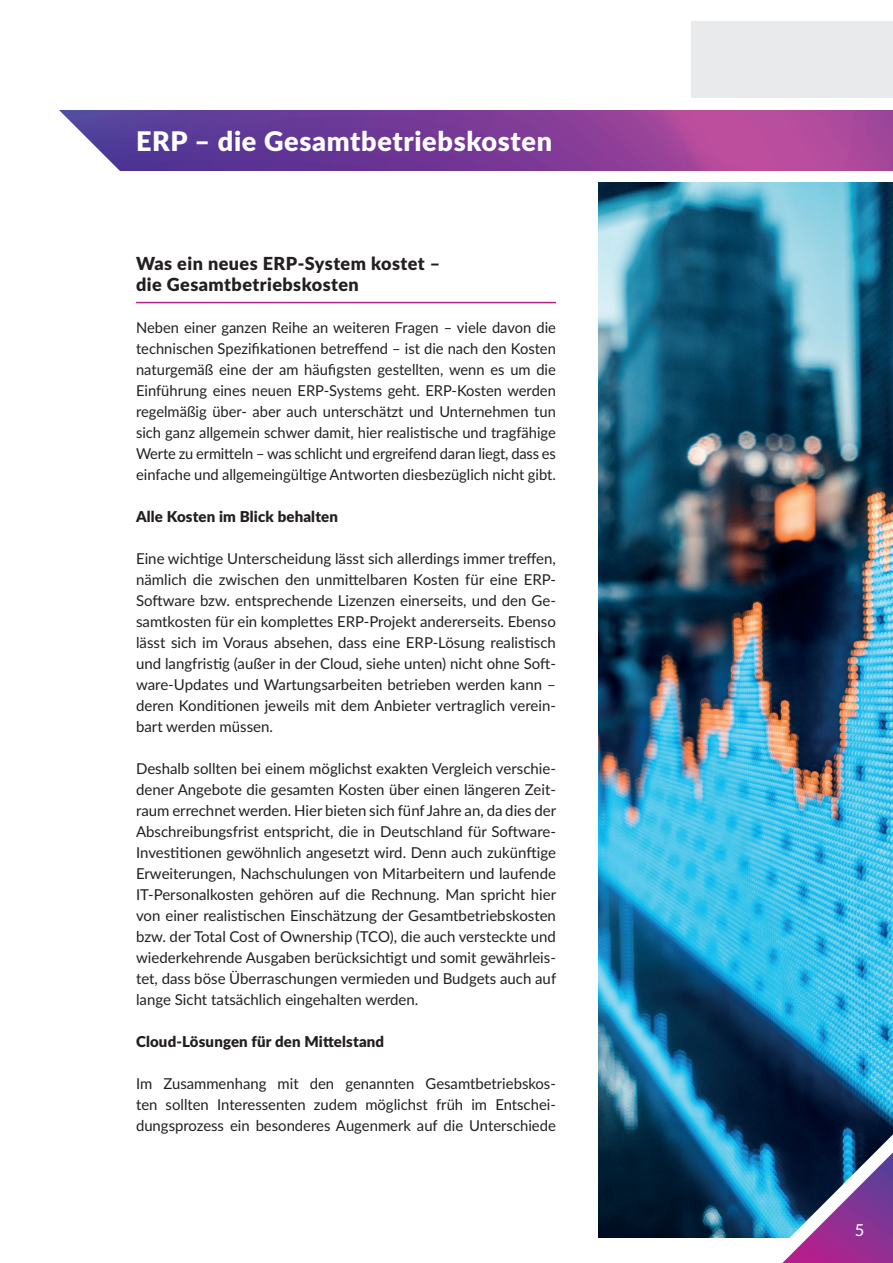
<style>
.page{position:relative;width:893px;height:1263px;background:#fff}
.page>*{position:absolute;margin:0;border:0;box-sizing:border-box;transform-origin:0 0}
.t1{font:900 27px "Lato";letter-spacing:.025em;color:#fff}
.t2{font:900 18px/21px "Lato";letter-spacing:.025em;color:#231f20}
.t3{font:16.5px "Lato";color:#fff}
.t4{font:15px/21px "Lato";color:#231f20;text-align:justify}
.t5{font:900 15px "Lato";letter-spacing:.01em;color:#231f20}
</style>
<div class="page">
<div style="left:691px;top:21px;width:202px;height:77px;background:#e9eaeb"></div>
<svg style="left:123px;top:111px;width:770px;height:59px;background:#833e98"></svg>
<svg style="left:59px;top:110px;width:64px;height:61px"></svg>
<img style="left:598px;top:183px;width:295px;height:1054px">
<svg style="left:764px;top:1134px;width:129px;height:129px;background:#5f578d"></svg>
<hr style="left:136px;top:302px;width:420px;height:1px;background:#b41e8d">
<h1 class="t1" style="left:136px;top:121px;width:418px">ERP – die Gesamtbetriebskosten</h1>
<p class="t2" style="left:136px;top:252px;width:306px">Was ein neues ERP-System kostet – die Gesamtbetriebskosten</p>
<p class="t4" style="left:136px;top:316px;width:421px">Neben einer ganzen Reihe an weiteren Fragen – viele davon die technischen Spezifikationen betreffend – ist die nach den Kosten naturgemäß eine der am häufigsten gestellten, wenn es um die Einführung eines neuen ERP-Systems geht. ERP-Kosten werden regelmäßig über- aber auch unterschätzt und Unternehmen tun sich ganz allgemein schwer damit, hier realistische und tragfähige Werte zu ermitteln – was schlicht und ergreifend daran liegt, dass es einfache und allgemeingültige Antworten diesbezüglich nicht gibt.</p>
<p class="t5" style="left:136px;top:505px;width:203px">Alle Kosten im Blick behalten</p>
<p class="t4" style="left:136px;top:547px;width:421px">Eine wichtige Unterscheidung lässt sich allerdings immer treffen, nämlich die zwischen den unmittelbaren Kosten für eine ERP-Software bzw. entsprechende Lizenzen einerseits, und den Ge&shy;samtkosten für ein komplettes ERP-Projekt andererseits. Ebenso lässt sich im Voraus absehen, dass eine ERP-Lösung realistisch und langfristig (außer in der Cloud, siehe unten) nicht ohne Soft&shy;ware-Updates und Wartungsarbeiten betrieben werden kann – deren Konditionen jeweils mit dem Anbieter vertraglich verein&shy;bart werden müssen.</p>
<p class="t4" style="left:136px;top:757px;width:422px">Deshalb sollten bei einem möglichst exakten Vergleich verschie&shy;dener Angebote die gesamten Kosten über einen längeren Zeit&shy;raum errechnet werden. Hier bieten sich fünf Jahre an, da dies der Abschreibungsfrist entspricht, die in Deutschland für Software-Investitionen gewöhnlich angesetzt wird. Denn auch zukünftige Erweiterungen, Nachschulungen von Mitarbeitern und laufende IT-Personalkosten gehören auf die Rechnung. Man spricht hier von einer realistischen Einschätzung der Gesamtbetriebskosten bzw. der Total Cost of Ownership (TCO), die auch versteckte und wiederkehrende Ausgaben berücksichtigt und somit gewährleis&shy;tet, dass böse Überraschungen vermieden und Budgets auch auf lange Sicht tatsächlich eingehalten werden.</p>
<p class="t5" style="left:136px;top:1030px;width:250px">Cloud-Lösungen für den Mittelstand</p>
<p class="t4" style="left:136px;top:1072px;width:421px">Im Zusammenhang mit den genannten Gesamtbetriebskos&shy;ten sollten Interessenten zudem möglichst früh im Entschei&shy;dungsprozess ein besonderes Augenmerk auf die Unterschiede</p>
<p class="t3" style="left:855px;top:1218px;width:11px">5</p>
</div>
